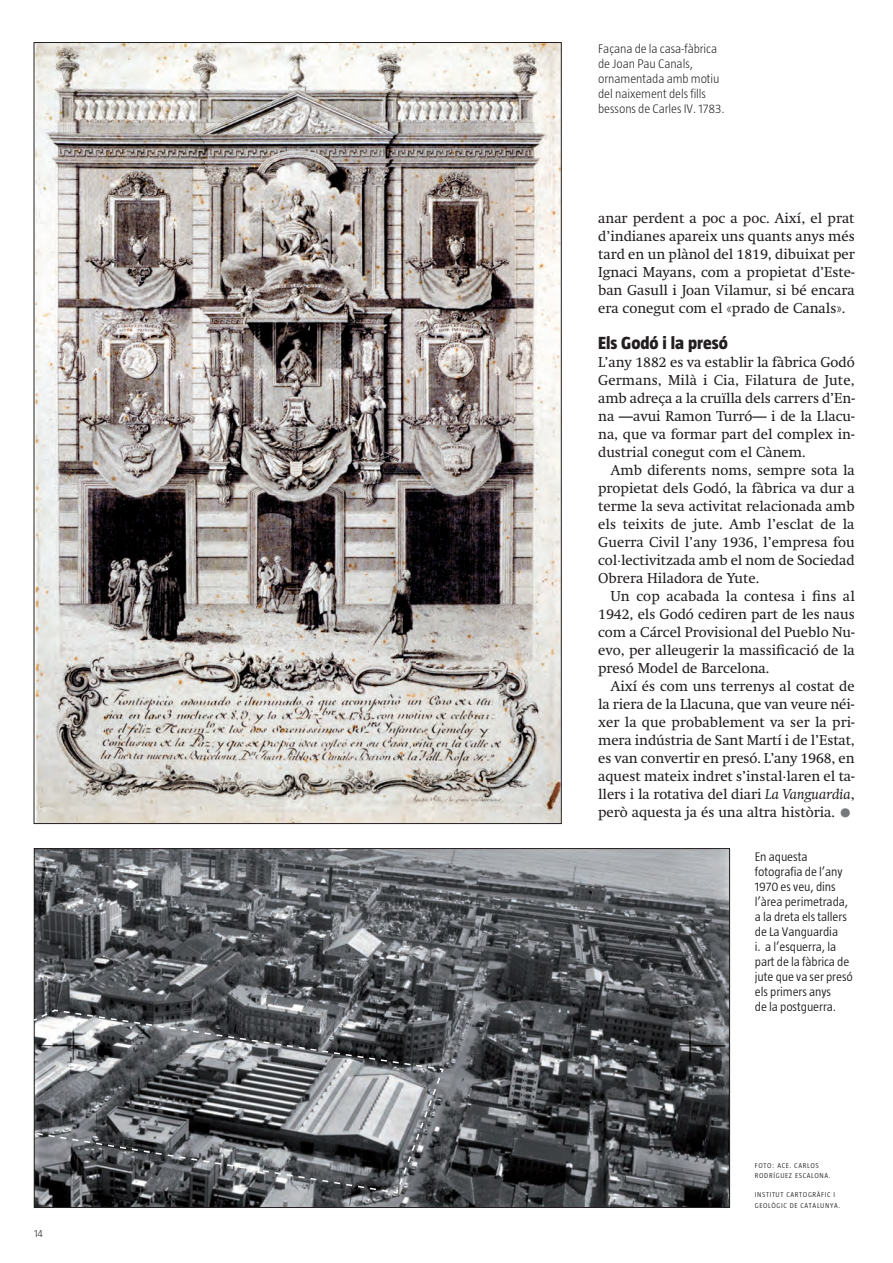
<style>
.page{position:relative;width:893px;height:1263px;background:#fff}
.page>*{position:absolute;margin:0;border:0;box-sizing:border-box;transform-origin:0 0}
.t1{font:800 18px "Taz";color:#231f20}
.t2{font:14.25px/18px "Swift";color:#231f20;text-align:justify}
.t3{font:300 12.75px/15px "Taz";letter-spacing:-.005em;color:#231f20}
.t4{font:300 12.75px/15px "Taz";letter-spacing:-.005em;color:#231f20}
.t5{font:300 10.5px "Taz";color:#231f20}
.t6{font:300 7.2px/10.5px "Taz";letter-spacing:.09em;color:#231f20}
.s1{font-style:italic}
.s2{font-family:"Taz";font-weight:700;font-size:24px;color:#76787b}
</style>
<div class="page">
<img style="left:36px;top:44px;width:523px;height:778px">
<img style="left:36px;top:850px;width:692px;height:356px">
<svg style="left:33px;top:1009px;width:412px;height:185px;background:#6a6c70"></svg>
<p class="t5" style="left:34px;top:1228px;width:10px">14</p>
<p class="t4" style="left:598px;top:41px;width:128px">Façana de la casa-fàbrica de Joan Pau Canals, ornamentada amb motiu del naixement dels fills bessons de Carles IV. 1783.</p>
<p class="t2" style="left:598px;top:209px;width:258px">anar perdent a poc a poc. Així, el prat d’indianes apareix uns quants anys més tard en un plànol del 1819, dibuixat per Ignaci Mayans, com a propietat d’Este&shy;ban Gasull i Joan Vilamur, si bé encara era conegut com el «prado de Canals».</p>
<p class="t1" style="left:598px;top:332px;width:131px">Els Godó i la presó</p>
<p class="t2" style="left:598px;top:353px;width:258px">L’any 1882 es va establir la fàbrica Godó Germans, Milà i Cia, Filatura de Jute, amb adreça a la cruïlla dels carrers d’En&shy;na —avui Ramon Turró— i de la Llacu&shy;na, que va formar part del complex in&shy;dustrial conegut com el Cànem.</p>
<p class="t2" style="left:598px;top:461px;width:258px;text-indent:13px">Amb diferents noms, sempre sota la propietat dels Godó, la fàbrica va dur a terme la seva activitat relacionada amb els teixits de jute. Amb l’esclat de la Guerra Civil l’any 1936, l’empresa fou col·lectivitzada amb el nom de Sociedad Obrera Hiladora de Yute.</p>
<p class="t2" style="left:598px;top:587px;width:258px;text-indent:13px">Un cop acabada la contesa i fins al 1942, els Godó cediren part de les naus com a Cárcel Provisional del Pueblo Nu&shy;evo, per alleugerir la massificació de la presó Model de Barcelona.</p>
<p class="t2" style="left:598px;top:677px;width:258px;text-indent:13px">Així és com uns terrenys al costat de la riera de la Llacuna, que van veure néi&shy;xer la que probablement va ser la pri&shy;mera indústria de Sant Martí i de l’Estat, es van convertir en presó. L’any 1968, en aquest mateix indret s’instal·laren el ta&shy;llers i la rotativa del diari <span class="s1">La Vanguardia</span>, però aquesta ja és una altra història. <span class="s2">•</span></p>
<p class="t3" style="left:755px;top:849px;width:100px">En aquesta fotografia de l’any<br>1970 es veu, dins l’àrea perimetrada, a la dreta els tallers de La Vanguardia<br>i. a l’esquerra, la part de la fàbrica de jute que va ser presó els primers anys<br>de la postguerra.</p>
<p class="t6" style="left:755px;top:1160px;width:77px">FOTO: ACE. CARLOS<br>RODRÍGUEZ ESCALONA.</p>
<p class="t6" style="left:755px;top:1189px;width:87px">INSTITUT CARTOGRÀFIC I<br>GEOLÒGIC DE CATALUNYA.</p>
</div>
